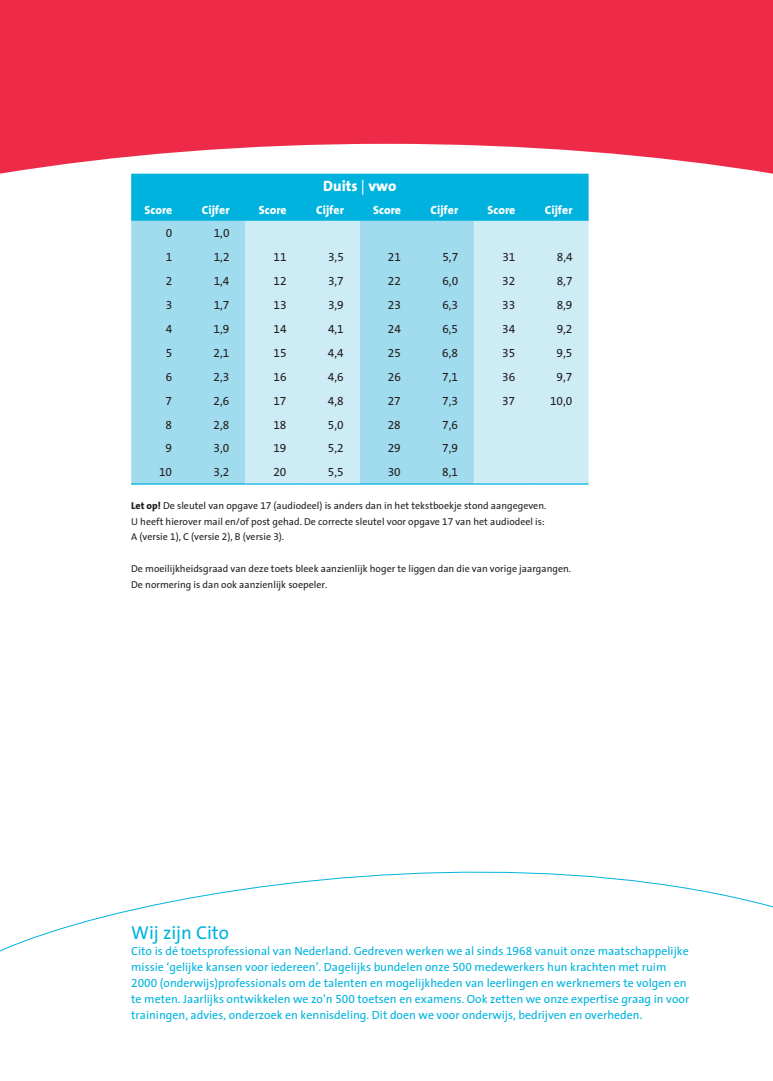
<style>
.page{position:relative;width:773px;height:1081px;background:#fff}
.page>*{position:absolute;margin:0;border:0;box-sizing:border-box;transform-origin:0 0}
.t1{font:18.75px "Cito The Sans";color:#00b3de}
.t2{font:800 15px "Cito The Sans";color:#fff}
.t3{font:11.88px/16px "Cito The Sans";color:#00b3de}
.t4{font:11.88px "Cito The Sans";color:#231f20}
.t5{font:800 11.88px "Cito The Sans";color:#fff}
.t6{font:10px/16px "Cito The Sans";color:#231f20}
.s1{font-weight:400}
.s2{font-weight:800}
</style>
<div class="page">
<svg style="left:0;top:0;width:772px;height:174px;background:#ee435d"></svg>
<svg style="left:0;top:871px;width:772px;height:81px"></svg>
<div style="left:131px;top:174px;width:457px;height:47px;background:#00b3de"></div>
<div style="left:131px;top:221px;width:114px;height:262px;background:#a1dcee"></div>
<svg style="left:245px;top:221px;width:343px;height:262px;background:#bfe6f3"></svg>
<hr style="left:131px;top:483px;width:57px;height:2px;background:#00b3de">
<hr style="left:188px;top:483px;width:57px;height:2px;background:#00b3de">
<hr style="left:245px;top:483px;width:58px;height:2px;background:#00b3de">
<hr style="left:303px;top:483px;width:57px;height:2px;background:#00b3de">
<hr style="left:360px;top:483px;width:57px;height:2px;background:#00b3de">
<hr style="left:417px;top:483px;width:57px;height:2px;background:#00b3de">
<hr style="left:474px;top:483px;width:57px;height:2px;background:#00b3de">
<hr style="left:531px;top:483px;width:57px;height:2px;background:#00b3de">
<p class="t2" style="left:323px;top:173px;width:75px">Duits <span class="s1">|</span> vwo</p>
<p class="t5" style="left:144px;top:200px;width:29px">Score</p>
<p class="t5" style="left:202px;top:200px;width:29px">Cijfer</p>
<p class="t5" style="left:259px;top:200px;width:29px">Score</p>
<p class="t5" style="left:316px;top:200px;width:29px">Cijfer</p>
<p class="t5" style="left:373px;top:200px;width:29px">Score</p>
<p class="t5" style="left:430px;top:200px;width:29px">Cijfer</p>
<p class="t5" style="left:487px;top:200px;width:29px">Score</p>
<p class="t5" style="left:545px;top:200px;width:29px">Cijfer</p>
<p class="t4" style="left:166px;top:223px;width:8px">0</p>
<p class="t4" style="left:214px;top:223px;width:17px">1,0</p>
<p class="t4" style="left:166px;top:247px;width:8px">1</p>
<p class="t4" style="left:214px;top:247px;width:17px">1,2</p>
<p class="t4" style="left:273px;top:247px;width:15px">11</p>
<p class="t4" style="left:328px;top:247px;width:17px">3,5</p>
<p class="t4" style="left:388px;top:247px;width:15px">21</p>
<p class="t4" style="left:442px;top:247px;width:17px">5,7</p>
<p class="t4" style="left:502px;top:247px;width:15px">31</p>
<p class="t4" style="left:556px;top:247px;width:17px">8,4</p>
<p class="t4" style="left:166px;top:271px;width:8px">2</p>
<p class="t4" style="left:214px;top:271px;width:17px">1,4</p>
<p class="t4" style="left:273px;top:271px;width:15px">12</p>
<p class="t4" style="left:328px;top:271px;width:17px">3,7</p>
<p class="t4" style="left:388px;top:271px;width:15px">22</p>
<p class="t4" style="left:442px;top:271px;width:17px">6,0</p>
<p class="t4" style="left:502px;top:271px;width:15px">32</p>
<p class="t4" style="left:556px;top:271px;width:17px">8,7</p>
<p class="t4" style="left:166px;top:295px;width:8px">3</p>
<p class="t4" style="left:214px;top:295px;width:17px">1,7</p>
<p class="t4" style="left:273px;top:295px;width:15px">13</p>
<p class="t4" style="left:328px;top:295px;width:17px">3,9</p>
<p class="t4" style="left:388px;top:295px;width:15px">23</p>
<p class="t4" style="left:442px;top:295px;width:17px">6,3</p>
<p class="t4" style="left:502px;top:295px;width:15px">33</p>
<p class="t4" style="left:556px;top:295px;width:17px">8,9</p>
<p class="t4" style="left:166px;top:319px;width:8px">4</p>
<p class="t4" style="left:214px;top:319px;width:17px">1,9</p>
<p class="t4" style="left:273px;top:319px;width:15px">14</p>
<p class="t4" style="left:328px;top:319px;width:17px">4,1</p>
<p class="t4" style="left:388px;top:319px;width:15px">24</p>
<p class="t4" style="left:442px;top:319px;width:17px">6,5</p>
<p class="t4" style="left:502px;top:319px;width:15px">34</p>
<p class="t4" style="left:556px;top:319px;width:17px">9,2</p>
<p class="t4" style="left:166px;top:343px;width:8px">5</p>
<p class="t4" style="left:213px;top:343px;width:17px">2,1</p>
<p class="t4" style="left:273px;top:343px;width:15px">15</p>
<p class="t4" style="left:328px;top:343px;width:17px">4,4</p>
<p class="t4" style="left:388px;top:343px;width:15px">25</p>
<p class="t4" style="left:442px;top:343px;width:17px">6,8</p>
<p class="t4" style="left:502px;top:343px;width:15px">35</p>
<p class="t4" style="left:556px;top:343px;width:17px">9,5</p>
<p class="t4" style="left:166px;top:367px;width:8px">6</p>
<p class="t4" style="left:213px;top:367px;width:17px">2,3</p>
<p class="t4" style="left:273px;top:367px;width:15px">16</p>
<p class="t4" style="left:328px;top:367px;width:17px">4,6</p>
<p class="t4" style="left:388px;top:367px;width:15px">26</p>
<p class="t4" style="left:442px;top:367px;width:17px">7,1</p>
<p class="t4" style="left:502px;top:367px;width:15px">36</p>
<p class="t4" style="left:556px;top:367px;width:17px">9,7</p>
<p class="t4" style="left:166px;top:391px;width:8px">7</p>
<p class="t4" style="left:213px;top:391px;width:17px">2,6</p>
<p class="t4" style="left:273px;top:391px;width:15px">17</p>
<p class="t4" style="left:328px;top:391px;width:17px">4,8</p>
<p class="t4" style="left:388px;top:391px;width:15px">27</p>
<p class="t4" style="left:442px;top:391px;width:17px">7,3</p>
<p class="t4" style="left:502px;top:391px;width:15px">37</p>
<p class="t4" style="left:550px;top:391px;width:24px">10,0</p>
<p class="t4" style="left:165px;top:415px;width:8px">8</p>
<p class="t4" style="left:213px;top:415px;width:17px">2,8</p>
<p class="t4" style="left:273px;top:415px;width:15px">18</p>
<p class="t4" style="left:328px;top:415px;width:17px">5,0</p>
<p class="t4" style="left:387px;top:415px;width:15px">28</p>
<p class="t4" style="left:442px;top:415px;width:17px">7,6</p>
<p class="t4" style="left:165px;top:438px;width:8px">9</p>
<p class="t4" style="left:213px;top:438px;width:17px">3,0</p>
<p class="t4" style="left:273px;top:438px;width:15px">19</p>
<p class="t4" style="left:328px;top:438px;width:17px">5,2</p>
<p class="t4" style="left:387px;top:438px;width:15px">29</p>
<p class="t4" style="left:442px;top:438px;width:17px">7,9</p>
<p class="t4" style="left:159px;top:462px;width:15px">10</p>
<p class="t4" style="left:213px;top:462px;width:17px">3,2</p>
<p class="t4" style="left:273px;top:462px;width:15px">20</p>
<p class="t4" style="left:328px;top:462px;width:17px">5,5</p>
<p class="t4" style="left:387px;top:462px;width:15px">30</p>
<p class="t4" style="left:442px;top:462px;width:17px">8,1</p>
<p class="t6" style="left:131px;top:497px;width:416px"><span class="s2">Let op!</span> De sleutel van opgave 17 (audiodeel) is anders dan in het tekstboekje stond aangegeven.<br>U heeft hierover mail en/of post gehad. De correcte sleutel voor opgave 17 van het audiodeel is:<br>A (versie 1), C (versie 2), B (versie 3).</p>
<p class="t6" style="left:131px;top:561px;width:441px">De moeilijkheidsgraad van deze toets bleek aanzienlijk hoger te liggen dan die van vorige jaargangen.<br>De normering is dan ook aanzienlijk soepeler.</p>
<h1 class="t1" style="left:131px;top:917px;width:99px">Wij zijn Cito</h1>
<p class="t3" style="left:131px;top:943px;width:559px">Cito is dé toetsprofessional van Nederland. Gedreven werken we al sinds 1968 vanuit onze maatschappelijke missie ‘gelijke kansen voor iedereen’. Dagelijks bundelen onze 500 medewerkers hun krachten met ruim 2000 (onderwijs)professionals om de talenten en mogelijkheden van leerlingen en werknemers te volgen en te meten. Jaarlijks ontwikkelen we zo’n 500 toetsen en examens. Ook zetten we onze expertise graag in voor trainingen, advies, onderzoek en kennisdeling. Dit doen we voor onderwijs, bedrijven en overheden.</p>
</div>
